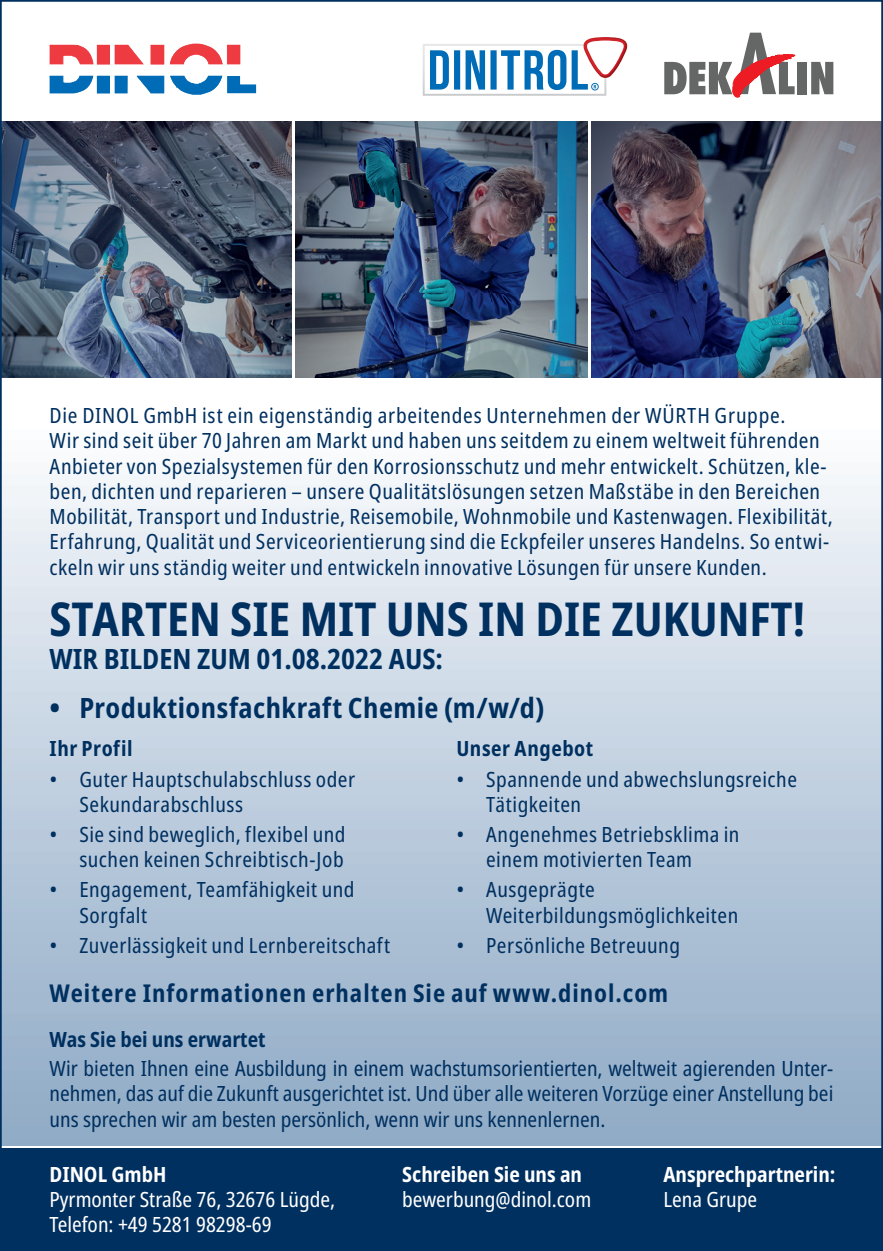
<style>
.page{position:relative;width:883px;height:1251px;background:#fff}
.page>*{position:absolute;margin:0;border:0;box-sizing:border-box;transform-origin:0 0}
.t1{font:700 condensed 46.9px "Noto Sans";color:#003060}
.t2{font:700 condensed 28px "Noto Sans";letter-spacing:.015em;color:#003060}
.t3{font:700 condensed 24.5px "Noto Sans";letter-spacing:.04em;color:#003060}
.t4{font:condensed 21px/25.2px "Noto Sans";letter-spacing:.025em;color:#003060}
.t5{font:condensed 21px/25.2px "Noto Sans";color:#fff}
.t6{font:700 condensed 21px "Noto Sans";color:#fff}
.t7{font:700 condensed 21px "Noto Sans";letter-spacing:.025em;color:#003060}
.t8{font:700 condensed 21px "Noto Sans";color:#003060}
</style>
<div class="page">
<div style="left:96px;top:45px;width:13px;height:19px;background:#ee3a41"></div>
<div style="left:96px;top:45px;width:13px;height:19px;border:1px solid #ee3a41"></div>
<div style="left:150px;top:45px;width:14px;height:19px;background:#ee3a41"></div>
<div style="left:150px;top:45px;width:14px;height:19px;border:1px solid #ee3a41"></div>
<svg style="left:114px;top:44px;width:30px;height:21px"></svg>
<div style="left:227px;top:45px;width:13px;height:19px;background:#ee3a41"></div>
<svg style="left:50px;top:45px;width:43px;height:20px"></svg>
<svg style="left:170px;top:44px;width:53px;height:21px"></svg>
<div style="left:96px;top:76px;width:13px;height:18px;background:#006bb6"></div>
<div style="left:96px;top:76px;width:13px;height:18px;border:1px solid #006bb6"></div>
<div style="left:114px;top:76px;width:13px;height:18px;background:#006bb6"></div>
<div style="left:114px;top:76px;width:13px;height:18px;border:1px solid #006bb6"></div>
<svg style="left:50px;top:76px;width:43px;height:18px"></svg>
<svg style="left:136px;top:76px;width:120px;height:19px"></svg>
<img style="left:3px;top:121px;width:289px;height:256px">
<img style="left:296px;top:121px;width:291px;height:256px">
<img style="left:591px;top:121px;width:289px;height:256px">
<div style="left:0;top:425px;width:883px;height:720px;background:linear-gradient(to bottom,#fafbfd,#8ca8c4)"></div>
<div style="left:423px;top:44px;width:183px;height:52px;background:linear-gradient(to right,#c9cacc,#c9cacc)"></div>
<div style="left:425px;top:46px;width:179px;height:48px;background:#fff"></div>
<svg style="left:430px;top:37px;width:197px;height:53px"></svg>
<div style="left:798px;top:62px;width:9px;height:32px;background:#656767"></div>
<svg style="left:811px;top:62px;width:22px;height:32px"></svg>
<svg style="left:664px;top:33px;width:131px;height:64px"></svg>
<div style="left:0;top:1148px;width:883px;height:102px;background:#003060"></div>
<p class="t4" style="left:50px;top:403px;width:785px">Die DINOL GmbH ist ein eigenständig arbeitendes Unternehmen der WÜRTH Gruppe.<br>Wir sind seit über 70 Jahren am Markt und haben uns seitdem zu einem weltweit führenden Anbieter von Spezialsystemen für den Korrosionsschutz und mehr entwickelt. Schützen, kle&shy;ben, dichten und reparieren – unsere Qualitätslösungen setzen Maßstäbe in den Bereichen Mobilität, Transport und Industrie, Reisemobile, Wohnmobile und Kastenwagen. Flexibilität, Erfahrung, Qualität und Serviceorientierung sind die Eckpfeiler unseres Handelns. So entwi&shy;ckeln wir uns ständig weiter und entwickeln innovative Lösungen für unsere Kunden.</p>
<h1 class="t1" style="left:50px;top:584px;width:757px">STARTEN SIE MIT UNS IN DIE ZUKUNFT!</h1>
<h2 class="t2" style="left:50px;top:638px;width:395px">WIR BILDEN ZUM 01.08.2022 AUS:</h2>
<h2 class="t2" style="left:50px;top:687px;width:496px">• Produktionsfachkraft Chemie (m/w/d)</h2>
<p class="t7" style="left:50px;top:733px;width:84px">Ihr Profil</p>
<p class="t4" style="left:79px;top:766px;width:277px;text-indent:-30px">• Guter Hauptschulabschluss oder<br>Sekundarabschluss</p>
<p class="t4" style="left:50px;top:822px;width:298px;text-align:right">• Sie sind beweglich, flexibel und suchen keinen Schreibtisch-Job</p>
<p class="t4" style="left:79px;top:877px;width:277px;text-indent:-30px">• Engagement, Teamfähigkeit und<br>Sorgfalt</p>
<p class="t4" style="left:50px;top:932px;width:342px">• Zuverlässigkeit und Lernbereitschaft</p>
<p class="t7" style="left:456px;top:733px;width:138px">Unser Angebot</p>
<p class="t4" style="left:486px;top:766px;width:312px;text-indent:-30px">• Spannende und abwechslungsreiche<br>Tätigkeiten</p>
<p class="t4" style="left:486px;top:822px;width:255px;text-indent:-30px">• Angenehmes Betriebsklima in einem motivierten Team</p>
<p class="t4" style="left:486px;top:877px;width:254px;text-indent:-30px">• Ausgeprägte<br>Weiterbildungsmöglichkeiten</p>
<p class="t4" style="left:456px;top:932px;width:225px">• Persönliche Betreuung</p>
<p class="t3" style="left:50px;top:975px;width:620px">Weitere Informationen erhalten Sie auf www.dinol.com</p>
<p class="t8" style="left:50px;top:1023px;width:217px">Was Sie bei uns erwartet</p>
<p class="t4" style="left:50px;top:1056px;width:785px;text-align:justify">Wir bieten Ihnen eine Ausbildung in einem wachstumsorientierten, weltweit agierenden Unter&shy;nehmen, das auf die Zukunft ausgerichtet ist. Und über alle weiteren Vorzüge einer Anstellung bei uns sprechen wir am besten persönlich, wenn wir uns kennenlernen.</p>
<p class="t6" style="left:402px;top:1158px;width:181px">Schreiben Sie uns an</p>
<p class="t5" style="left:402px;top:1187px;width:190px">bewerbung@dinol.com</p>
<p class="t6" style="left:663px;top:1158px;width:174px">Ansprechpartnerin:</p>
<p class="t5" style="left:663px;top:1187px;width:95px">Lena Grupe</p>
<p class="t6" style="left:50px;top:1158px;width:118px">DINOL GmbH</p>
<p class="t5" style="left:50px;top:1187px;width:287px">Pyrmonter Straße 76, 32676 Lügde,<br>Telefon: +49 5281 98298-69</p>
</div>
